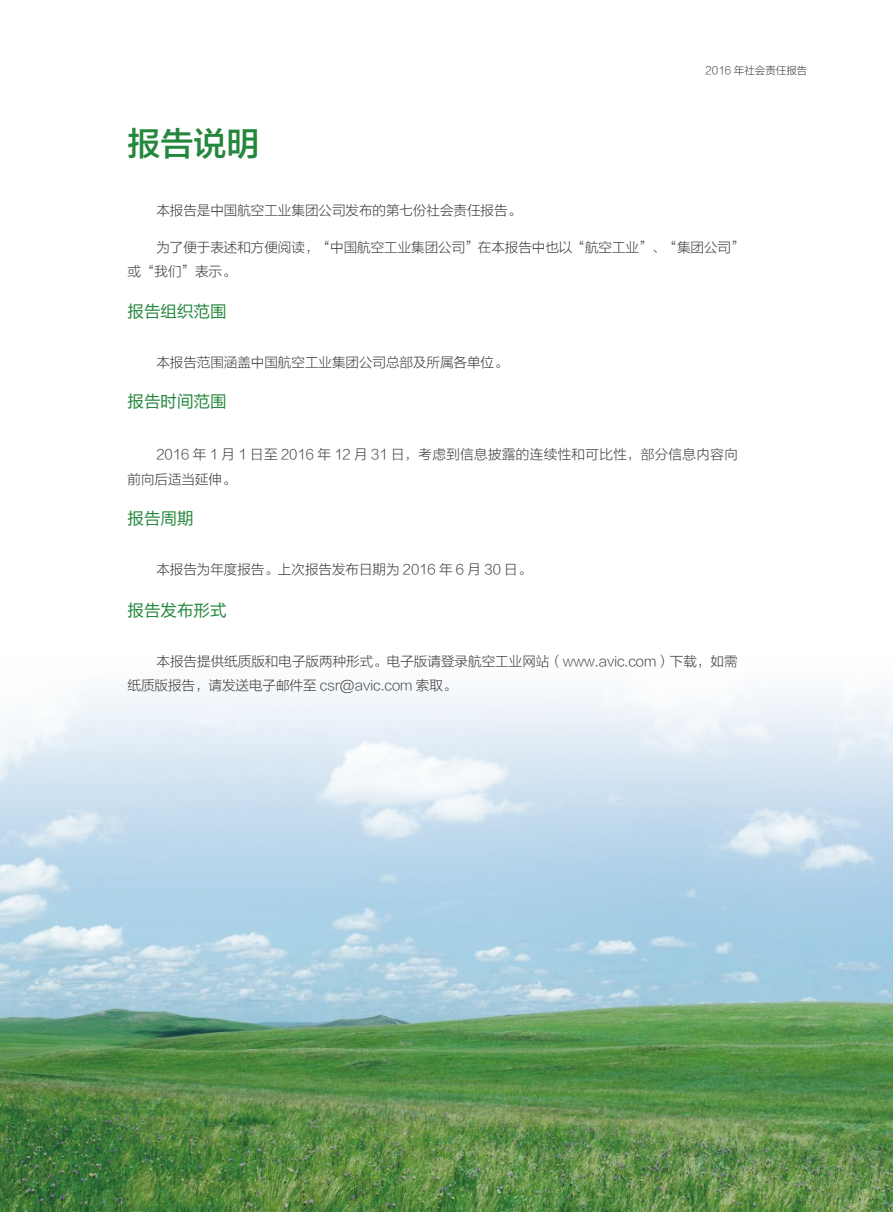
<style>
.page{position:relative;width:893px;height:1212px;background:#fff}
.page>*{position:absolute;margin:0;border:0;box-sizing:border-box;transform-origin:0 0}
.t1{font:33px "FZLTZHK GBK1 0";color:#24873d}
.t2{font:16.5px "FZLTHJW GB1 0";color:#24873d}
.t3{font:13.5px/24px "FZLTXHK GBK1 0";color:#3e3a39}
.t4{font:13.5px/25.5px "FZLTXHK GBK1 0";letter-spacing:.03em;color:#3e3a39}
.t5{font:10.5px "FZLTXHK GBK1 0";color:#3e3a39}
</style>
<div class="page">
<img style="left:0;top:691px;width:893px;height:521px">
<h1 class="t1" style="left:128px;top:126px;width:133px">报告说明</h1>
<p class="t5" style="left:706px;top:64px;width:103px">2016 年社会责任报告</p>
<p class="t3" style="left:156px;top:199px;width:366px">本报告是中国航空工业集团公司发布的第七份社会责任报告。</p>
<p class="t3" style="left:128px;top:235px;width:618px;text-indent:29px">为了便于表述和方便阅读，“中国航空工业集团公司”在本报告中也以“航空工业”、“集团公司”或“我们”表示。</p>
<p class="t2" style="left:128px;top:303px;width:100px">报告组织范围</p>
<p class="t3" style="left:156px;top:351px;width:352px">本报告范围涵盖中国航空工业集团公司总部及所属各单位。</p>
<p class="t2" style="left:128px;top:392px;width:100px">报告时间范围</p>
<p class="t4" style="left:128px;top:442px;width:612px;text-indent:29px">2016 年 1 月 1 日至 2016 年 12 月 31 日，考虑到信息披露的连续性和可比性，部分信息内容向前向后适当延伸。</p>
<p class="t2" style="left:128px;top:510px;width:67px">报告周期</p>
<p class="t3" style="left:156px;top:558px;width:376px">本报告为年度报告。上次报告发布日期为 2016 年 6 月 30 日。</p>
<p class="t2" style="left:128px;top:601px;width:100px">报告发布形式</p>
<p class="t3" style="left:128px;top:649px;width:611px;text-indent:29px">本报告提供纸质版和电子版两种形式。电子版请登录航空工业网站（www.avic.com）下载，如需纸质版报告，请发送电子邮件至 csr@avic.com 索取。</p>
</div>
